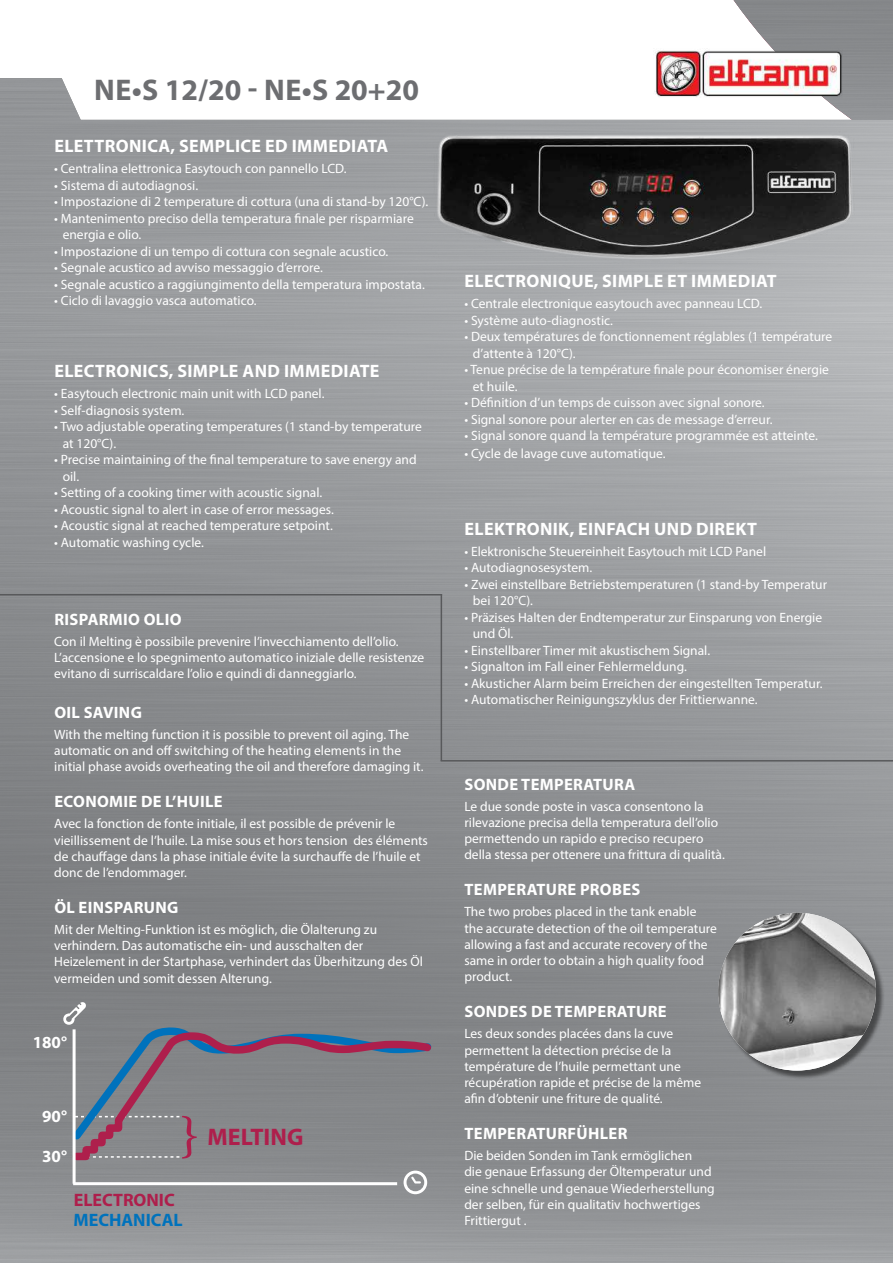
<style>
.page{position:relative;width:893px;height:1263px;background:#fff}
.page>*{position:absolute;margin:0;border:0;box-sizing:border-box;transform-origin:0 0}
.t1{font:700 30px "Myriad Pro";color:#6d6e71}
.t2{font:700 24px "Myriad Pro";color:#ae1f4c}
.t3{font:700 18px "Myriad Pro";letter-spacing:.02em;color:#fff}
.t4{font:700 18px "Myriad Pro";color:#ae1f4c}
.t5{font:700 18px "Myriad Pro";color:#0072bc}
.t6{font:700 16.95px "Myriad Pro";color:#fff}
.t7{font:700 16.5px "Myriad Pro";letter-spacing:.02em;color:#fff}
.t8{font:13.5px/16.2px "Myriad Pro";color:#fff}
</style>
<div class="page">
<img style="left:0;top:78px;width:893px;height:1185px">
<img style="left:654px;top:48px;width:189px;height:49px">
<hr style="left:0;top:594px;width:442px;height:1px;background:#58595b">
<hr style="left:441px;top:594px;width:1px;height:167px;background:#58595b">
<hr style="left:441px;top:760px;width:452px;height:1px;background:#58595b">
<div style="left:719px;top:914px;width:166px;height:166px;background:#000;opacity:.5"></div>
<img style="left:718px;top:913px;width:158px;height:157px;border-radius:79px">
<img style="left:429px;top:127px;width:426px;height:139px">
<hr style="left:73px;top:1182px;width:324px;height:3px;background:#fff">
<div style="left:69px;top:1158px;width:366px;height:6px;background:#888a8d"></div>
<hr style="left:73px;top:1029px;width:3px;height:155px;background:#fff">
<svg style="left:404px;top:1170px;width:23px;height:24px"></svg>
<svg style="left:63px;top:1002px;width:372px;height:156px;background:#827f87"></svg>
<h1 class="t1" style="left:94px;top:71px;width:326px">NE•S 12/20 - NE•S 20+20</h1>
<h3 class="t3" style="left:54px;top:135px;width:335px">ELETTRONICA, SEMPLICE ED IMMEDIATA</h3>
<p class="t8" style="left:54px;top:161px;width:294px">• Centralina elettronica Easytouch con pannello LCD.</p>
<p class="t8" style="left:54px;top:177px;width:145px">• Sistema di autodiagnosi.</p>
<p class="t8" style="left:54px;top:194px;width:376px">• Impostazione di 2 temperature di cottura (una di stand-by 120°C).</p>
<p class="t8" style="left:63px;top:210px;width:353px;text-indent:-9px">• Mantenimento preciso della temperatura finale per risparmiare energia e olio.</p>
<p class="t8" style="left:54px;top:243px;width:335px">• Impostazione di un tempo di cottura con segnale acustico.</p>
<p class="t8" style="left:54px;top:260px;width:270px">• Segnale acustico ad avviso messaggio d’errore.</p>
<p class="t8" style="left:54px;top:276px;width:372px">• Segnale acustico a raggiungimento della temperatura impostata.</p>
<p class="t8" style="left:54px;top:293px;width:204px">• Ciclo di lavaggio vasca automatico.</p>
<h3 class="t3" style="left:54px;top:360px;width:327px">ELECTRONICS, SIMPLE AND IMMEDIATE</h3>
<p class="t8" style="left:54px;top:385px;width:272px">• Easytouch electronic main unit with LCD panel.</p>
<p class="t8" style="left:54px;top:402px;width:132px">• Self-diagnosis system.</p>
<p class="t8" style="left:63px;top:418px;width:361px;text-indent:-9px">• Two adjustable operating temperatures (1 stand-by temperature at 120°C).</p>
<p class="t8" style="left:63px;top:451px;width:355px;text-indent:-9px">• Precise maintaining of the final temperature to save energy and oil.</p>
<p class="t8" style="left:54px;top:484px;width:270px">• Setting of a cooking timer with acoustic signal.</p>
<p class="t8" style="left:54px;top:501px;width:281px">• Acoustic signal to alert in case of error messages.</p>
<p class="t8" style="left:54px;top:517px;width:280px">• Acoustic signal at reached temperature setpoint.</p>
<p class="t8" style="left:54px;top:534px;width:151px">• Automatic washing cycle.</p>
<p class="t7" style="left:54px;top:608px;width:129px">RISPARMIO OLIO</p>
<p class="t8" style="left:54px;top:633px;width:372px">Con il Melting è possibile prevenire l’invecchiamento dell’olio.<br>L’accensione e lo spegnimento automatico iniziale delle resistenze evitano di surriscaldare l’olio e quindi di danneggiarlo.</p>
<p class="t7" style="left:54px;top:701px;width:89px">OIL SAVING</p>
<p class="t8" style="left:54px;top:726px;width:371px">With the melting function it is possible to prevent oil aging. The automatic on and off switching of the heating elements in the initial phase avoids overheating the oil and therefore damaging it.</p>
<p class="t7" style="left:54px;top:791px;width:170px">ECONOMIE DE L’HUILE</p>
<p class="t8" style="left:54px;top:815px;width:375px">Avec la fonction de fonte initiale, il est possible de prévenir le vieillissement de l’huile. La mise sous et hors tension des éléments de chauffage dans la phase initiale évite la surchauffe de l’huile et donc de l’endommager.</p>
<p class="t7" style="left:54px;top:896px;width:126px">ÖL EINSPARUNG</p>
<p class="t8" style="left:54px;top:921px;width:370px">Mit der Melting-Funktion ist es möglich, die Ölalterung zu verhindern. Das automatische ein- und ausschalten der Heizelement in der Startphase, verhindert das Überhitzung des Öl vermeiden und somit dessen Alterung.</p>
<p class="t6" style="left:33px;top:1031px;width:36px">180°</p>
<p class="t6" style="left:42px;top:1105px;width:26px">90°</p>
<p class="t6" style="left:42px;top:1145px;width:26px">30°</p>
<h3 class="t4" style="left:74px;top:1188px;width:103px">ELECTRONIC</h3>
<h3 class="t5" style="left:74px;top:1208px;width:111px">MECHANICAL</h3>
<h2 class="t2" style="left:208px;top:1122px;width:97px">MELTING</h2>
<h3 class="t3" style="left:465px;top:269px;width:314px">ELECTRONIQUE, SIMPLE ET IMMEDIAT</h3>
<p class="t8" style="left:464px;top:295px;width:299px">• Centrale electronique easytouch avec panneau LCD.</p>
<p class="t8" style="left:464px;top:312px;width:150px">• Système auto-diagnostic.</p>
<p class="t8" style="left:473px;top:328px;width:361px;text-indent:-9px">• Deux températures de fonctionnement réglables (1 température d’attente à 120°C).</p>
<p class="t8" style="left:473px;top:361px;width:358px;text-indent:-9px">• Tenue précise de la température finale pour économiser énergie et huile.</p>
<p class="t8" style="left:464px;top:394px;width:302px">• Définition d’un temps de cuisson avec signal sonore.</p>
<p class="t8" style="left:464px;top:411px;width:310px">• Signal sonore pour alerter en cas de message d’erreur.</p>
<p class="t8" style="left:464px;top:427px;width:355px">• Signal sonore quand la température programmée est atteinte.</p>
<p class="t8" style="left:464px;top:445px;width:203px">• Cycle de lavage cuve automatique.</p>
<h3 class="t3" style="left:465px;top:517px;width:294px">ELEKTRONIK, EINFACH UND DIREKT</h3>
<p class="t8" style="left:464px;top:543px;width:303px">• Elektronische Steuereinheit Easytouch mit LCD Panel</p>
<p class="t8" style="left:464px;top:559px;width:129px">• Autodiagnosesystem.</p>
<p class="t8" style="left:473px;top:576px;width:356px;text-indent:-9px">• Zwei einstellbare Betriebstemperaturen (1 stand-by Temperatur bei 120°C).</p>
<p class="t8" style="left:473px;top:609px;width:351px;text-indent:-9px">• Präzises Halten der Endtemperatur zur Einsparung von Energie und Öl.</p>
<p class="t8" style="left:464px;top:642px;width:247px">• Einstellbarer Timer mit akustischem Signal.</p>
<p class="t8" style="left:464px;top:658px;width:224px">• Signalton im Fall einer Fehlermeldung.</p>
<p class="t8" style="left:464px;top:675px;width:360px">• Akusticher Alarm beim Erreichen der eingestellten Temperatur.</p>
<p class="t8" style="left:464px;top:691px;width:295px">• Automatischer Reinigungszyklus der Frittierwanne.</p>
<p class="t7" style="left:465px;top:773px;width:172px">SONDE TEMPERATURA</p>
<p class="t8" style="left:464px;top:798px;width:262px">Le due sonde poste in vasca consentono la rilevazione precisa della temperatura dell’olio permettendo un rapido e preciso recupero della stessa per ottenere una frittura di qualità.</p>
<p class="t7" style="left:465px;top:879px;width:177px">TEMPERATURE PROBES</p>
<p class="t8" style="left:464px;top:904px;width:254px">The two probes placed in the tank enable the accurate detection of the oil temperature allowing a fast and accurate recovery of the same in order to obtain a high quality food product.</p>
<p class="t7" style="left:465px;top:1001px;width:204px">SONDES DE TEMPERATURE</p>
<p class="t8" style="left:464px;top:1025px;width:238px">Les deux sondes placées dans la cuve permettent la détection précise de la température de l’huile permettant une récupération rapide et précise de la même afin d’obtenir une friture de qualité.</p>
<p class="t7" style="left:465px;top:1123px;width:164px">TEMPERATURFÜHLER</p>
<p class="t8" style="left:464px;top:1147px;width:252px">Die beiden Sonden im Tank ermöglichen<br>die genaue Erfassung der Öltemperatur und eine schnelle und genaue Wiederherstellung der selben, für ein qualitativ hochwertiges Frittiergut .</p>
</div>
